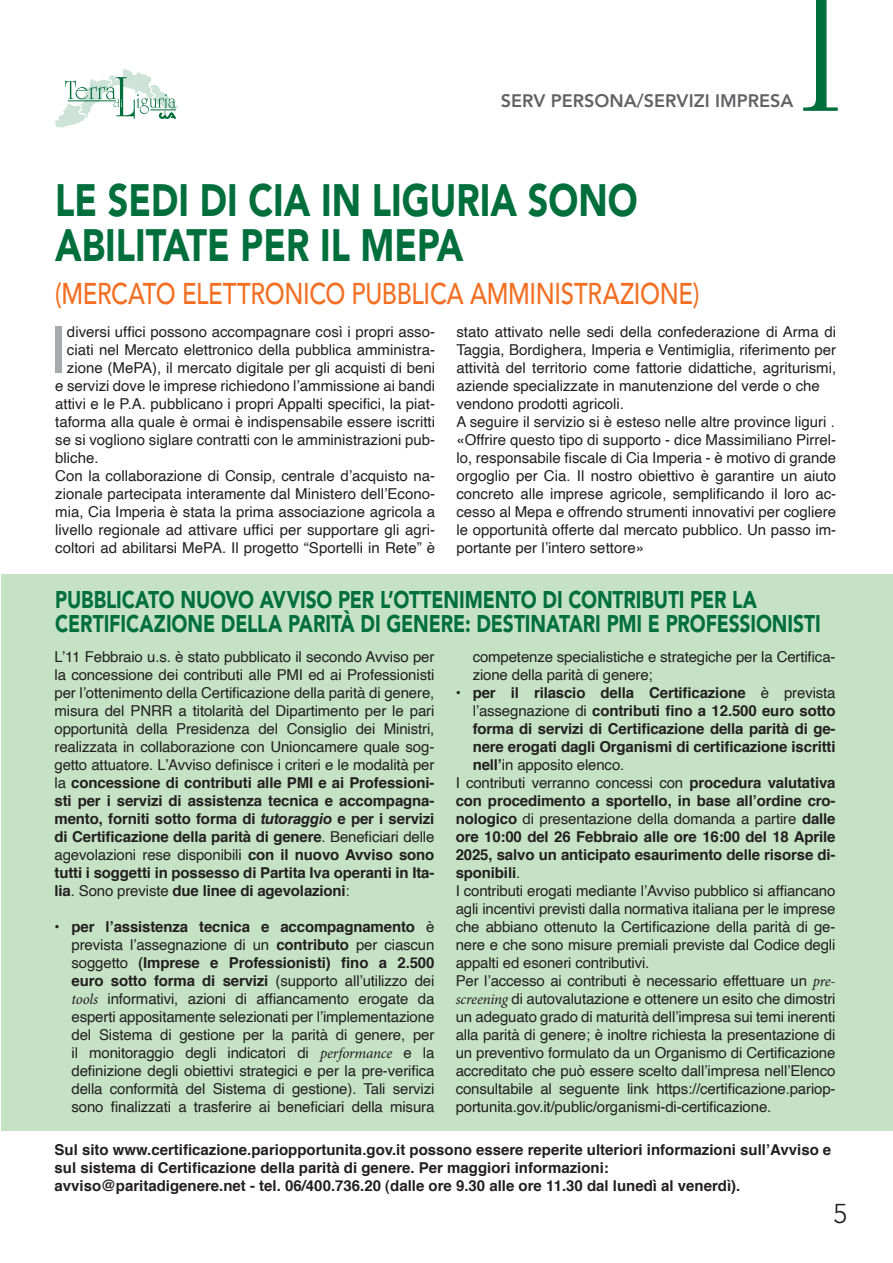
<style>
.page{position:relative;width:893px;height:1263px;background:#fff}
.page>*{position:absolute;margin:0;border:0;box-sizing:border-box;transform-origin:0 0}
.t1{font:65.25px "Helvetica";color:#a8a9ad}
.t2{font:900 45px "Avenir LT Std";color:#006f3c;scale:.8 1}
.Corpo_del_testo{font:500 30px "Avenir";letter-spacing:-.015em;color:#f36e21;scale:.8 1}
.t3{font:300 27px "Avenir LT Std";color:#231f20}
.Corpo_del_testo-2{font:900 24px/24px "Avenir LT Std";letter-spacing:-.005em;color:#006f3c;scale:.8 1}
.t4{font:800 18px "Avenir LT Std";color:#636366}
.t5{font:15px/18px "Helvetica";color:#231f20;text-align:justify}
.t6{font:700 15px/18px "Helvetica";color:#231f20;text-align:justify}
.s1{font-weight:700}
.s2{font-family:"Helvetica LT Std";font-weight:700;font-style:italic}
.s3{font-family:"Minion Pro";font-style:italic}
.s4{font-weight:400}
</style>
<div class="page">
<svg style="left:55px;top:68px;width:123px;height:60px"></svg>
<svg style="left:803px;top:0;width:35px;height:111px"></svg>
<div style="left:2px;top:575px;width:891px;height:556px;background:#c5e2c5"></div>
<p class="t4" style="left:501px;top:90px;width:294px">SERV PERSONA/SERVIZI IMPRESA</p>
<p class="t2" style="left:55px;top:173px;width:730px">LE SEDI DI CIA IN LIGURIA SONO</p>
<p class="t2" style="left:55px;top:218px;width:512px">ABILITATE PER IL MEPA</p>
<p class="Corpo_del_testo" style="left:55px;top:268px;width:807px">(MERCATO ELETTRONICO PUBBLICA AMMINISTRAZIONE)</p>
<p class="t1" style="left:49px;top:299px;width:20px">I</p>
<p class="t5" style="left:67px;top:323px;width:370px">diversi uffici possono accompagnare così i propri asso-</p>
<p class="t5" style="left:456px;top:323px;width:381px">stato attivato nelle sedi della confederazione di Arma di Taggia, Bordighera, Imperia e Ventimiglia, riferimento per attività del territorio come fattorie didattiche, agriturismi, aziende specializzate in manutenzione del verde o che</p>
<p class="t5" style="left:456px;top:395px;width:169px">vendono prodotti agricoli.</p>
<p class="t5" style="left:456px;top:413px;width:380px">A seguire il servizio si è esteso nelle altre province liguri .</p>
<p class="t5" style="left:456px;top:431px;width:381px">«Offrire questo tipo di supporto - dice Massimiliano Pirrel&shy;lo, responsabile fiscale di Cia Imperia - è motivo di grande orgoglio per Cia. Il nostro obiettivo è garantire un aiuto concreto alle imprese agricole, semplificando il loro ac&shy;cesso al Mepa e offrendo strumenti innovativi per cogliere le opportunità offerte dal mercato pubblico. Un passo im&shy;portante per l’intero settore»</p>
<p class="Corpo_del_testo-2" style="left:55px;top:588px;width:958px">PUBBLICATO NUOVO AVVISO PER L’OTTENIMENTO DI CONTRIBUTI PER LA<br>CERTIFICAZIONE DELLA PARITÀ DI GENERE: DESTINATARI PMI E PROFESSIONISTI</p>
<p class="t5" style="left:55px;top:648px;width:381px">L’11 Febbraio u.s. è stato pubblicato il secondo Avviso per la concessione dei contributi alle PMI ed ai Professionisti per l’ottenimento della Certificazione della parità di genere, misura del PNRR a titolarità del Dipartimento per le pari opportunità della Presidenza del Consiglio dei Ministri, realizzata in collaborazione con Unioncamere quale sog&shy;getto attuatore. L’Avviso definisce i criteri e le modalità per la <span class="s1">concessione di contributi alle PMI e ai Professioni&shy;sti per i servizi di assistenza tecnica e accompagna&shy;mento, forniti sotto forma di</span> <span class="s2">tutoraggio</span> <span class="s1">e per i servizi di Certificazione della parità di genere</span>. Beneficiari delle agevolazioni rese disponibili <span class="s1">con il nuovo Avviso sono tutti i soggetti in possesso di Partita Iva operanti in Ita&shy;lia</span>. Sono previste <span class="s1">due linee di agevolazioni</span>:</p>
<p class="t5" style="left:72px;top:918px;width:364px;text-indent:-17px"><span class="s1">• per l’assistenza tecnica e accompagnamento</span> è prevista l’assegnazione di un <span class="s1">contributo</span> per ciascun soggetto <span class="s1">(Imprese e Professionisti) fino a 2.500 euro sotto forma di servizi</span> (supporto all’utilizzo dei <span class="s3">tools</span> informativi, azioni di affiancamento erogate da esperti appositamente selezionati per l’implementazione del Sistema di gestione per la parità di genere, per il monitoraggio degli indicatori di <span class="s3">performance</span> e la definizione degli obiettivi strategici e per la pre-verifica della conformità del Sistema di gestione). Tali servizi sono finalizzati a trasferire ai beneficiari della misura</p>
<p class="t5" style="left:67px;top:341px;width:370px">ciati nel Mercato elettronico della pubblica amministra-</p>
<p class="t5" style="left:67px;top:359px;width:370px">zione (MePA), il mercato digitale per gli acquisti di beni</p>
<p class="t5" style="left:55px;top:377px;width:381px">e servizi dove le imprese richiedono l’ammissione ai bandi</p>
<p class="t5" style="left:55px;top:395px;width:381px">attivi e le P.A. pubblicano i propri Appalti specifici, la piat-</p>
<p class="t5" style="left:55px;top:413px;width:381px">taforma alla quale è ormai è indispensabile essere iscritti</p>
<p class="t5" style="left:55px;top:431px;width:381px">se si vogliono siglare contratti con le amministrazioni pub-</p>
<p class="t5" style="left:55px;top:449px;width:45px">bliche.</p>
<p class="t5" style="left:55px;top:467px;width:381px">Con la collaborazione di Consip, centrale d’acquisto na&shy;zionale partecipata interamente dal Ministero dell’Econo&shy;mia, Cia Imperia è stata la prima associazione agricola a livello regionale ad attivare uffici per supportare gli agri&shy;coltori ad abilitarsi MePA. Il progetto “Sportelli in Rete” è</p>
<p class="t5" style="left:473px;top:648px;width:364px">competenze specialistiche e strategiche per la Certifica&shy;zione della parità di genere;</p>
<p class="t6" style="left:473px;top:683px;width:364px;text-indent:-17px">• per il rilascio della Certificazione <span class="s4">è prevista l’assegnazione di</span> contributi fino a 12.500 euro sotto forma di servizi di Certificazione della parità di ge&shy;nere erogati dagli Organismi di certificazione iscritti nell’<span class="s4">in apposito elenco.</span></p>
<p class="t6" style="left:456px;top:773px;width:381px"><span class="s4">I contributi verranno concessi con</span> procedura valutativa con procedimento a sportello, in base all’ordine cro&shy;nologico <span class="s4">di presentazione della domanda a partire</span> dalle ore 10:00 del 26 Febbraio alle ore 16:00 del 18 Aprile 2025, salvo un anticipato esaurimento delle risorse di&shy;sponibili<span class="s4">.</span></p>
<p class="t5" style="left:456px;top:882px;width:381px">I contributi erogati mediante l’Avviso pubblico si affiancano agli incentivi previsti dalla normativa italiana per le imprese che abbiano ottenuto la Certificazione della parità di ge&shy;nere e che sono misure premiali previste dal Codice degli appalti ed esoneri contributivi.</p>
<p class="t5" style="left:456px;top:972px;width:381px">Per l’accesso ai contributi è necessario effettuare un <span class="s3">pre&shy;screening</span> di autovalutazione e ottenere un esito che dimostri un adeguato grado di maturità dell’impresa sui temi inerenti alla parità di genere; è inoltre richiesta la presentazione di un preventivo formulato da un Organismo di Certificazione accreditato che può essere scelto dall’impresa nell’Elenco consultabile al seguente link https://certificazione.pariop&shy;portunita.gov.it/public/organismi-di-certificazione.</p>
<p class="t6" style="left:55px;top:1140px;width:778px">Sul sito www.certificazione.pariopportunita.gov.it possono essere reperite ulteriori informazioni sull’Avviso e sul sistema di Certificazione della parità di genere. Per maggiori informazioni:</p>
<p class="t6" style="left:55px;top:1176px;width:687px">avviso@paritadigenere.net - tel. 06/400.736.20 (dalle ore 9.30 alle ore 11.30 dal lunedì al venerdì).</p>
<p class="t3" style="left:833px;top:1198px;width:16px">5</p>
</div>
